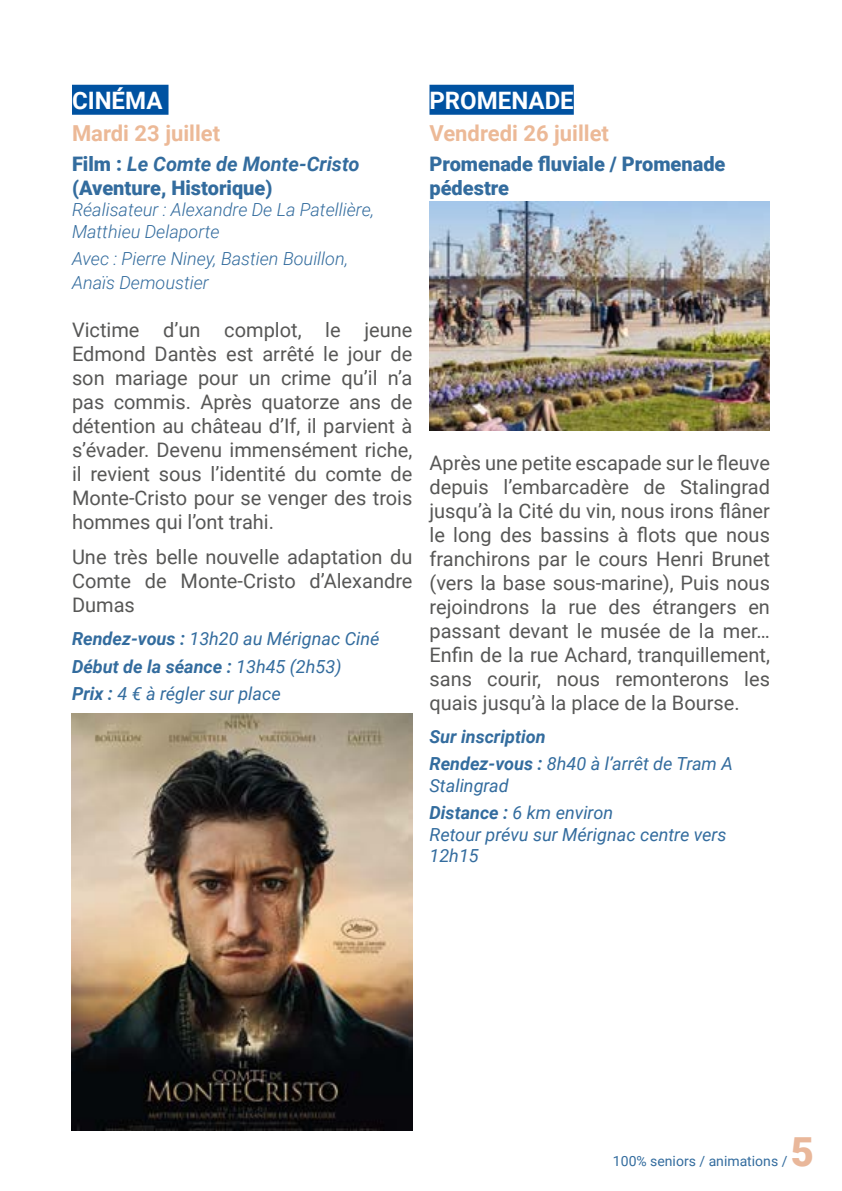
<style>
.page{position:relative;width:842px;height:1191px;background:#fff}
.page>*{position:absolute;margin:0;border:0;box-sizing:border-box;transform-origin:0 0}
.t1{font:900 40px "Roboto";color:#e9b79a}
.t2{font:700 24px "Roboto";color:#fff}
.t3{font:700 22px "Roboto";color:#ecb997}
.t4{font:20px/24px "Roboto";color:#575756;text-align:justify}
.t5{font:900 20px/24px "Roboto";color:#336c9e}
.t6{font:italic 18px/27.2px "Roboto";color:#336c9e}
.t7{font:italic 300 18px/21.6px "Roboto";color:#336c9e}
.t8{font:italic 700 18px/27.2px "Roboto";color:#336c9e}
.t9{font:14px "Roboto";color:#336c9e}
.s1{font-weight:700;font-style:italic}
.s2{font-weight:700}
.s3{font-weight:400}
</style>
<div class="page">
<div style="left:72px;top:85px;width:97px;height:30px;background:#0052a1"></div>
<div style="left:429px;top:85px;width:145px;height:30px;background:#0052a1"></div>
<img style="left:72px;top:713px;width:340px;height:417px">
<img style="left:429px;top:201px;width:340px;height:229px">
<p class="t2" style="left:72px;top:83px;width:92px">CINÉMA</p>
<p class="t3" style="left:72px;top:118px;width:150px">Mardi 23 juillet</p>
<p class="t5" style="left:72px;top:151px;width:289px">Film : <span class="s1">Le Comte de Monte-Cristo </span>(Aventure, Historique)</p>
<p class="t7" style="left:72px;top:198px;width:304px">Réalisateur : Alexandre De La Patellière,<br>Matthieu Delaporte</p>
<p class="t7" style="left:72px;top:246px;width:278px;line-height:24px">Avec : Pierre Niney, Bastien Bouillon,<br>Anaïs Demoustier</p>
<p class="t4" style="left:72px;top:317px;width:342px">Victime d’un complot, le jeune Edmond Dantès est arrêté le jour de son mariage pour un crime qu’il n’a pas commis. Après quatorze ans de détention au château d’If, il parvient à s’évader. Devenu immensément riche, il revient sous l’identité du comte de Monte-Cristo pour se venger des trois hommes qui l’ont trahi.</p>
<p class="t4" style="left:72px;top:544px;width:342px">Une très belle nouvelle adaptation du Comte de Monte-Cristo d’Alexandre Dumas</p>
<p class="t6" style="left:72px;top:625px;width:309px"><span class="s2">Rendez-vous :</span> 13h20 au Mérignac Ciné<br><span class="s2">Début de la séance :</span> 13h45 (2h53)<br><span class="s2">Prix :</span> 4 € à régler sur place</p>
<p class="t2" style="left:429px;top:83px;width:146px">PROMENADE</p>
<p class="t3" style="left:429px;top:118px;width:181px">Vendredi 26 juillet</p>
<p class="t5" style="left:429px;top:151px;width:297px">Promenade fluviale / Promenade pédestre</p>
<p class="t4" style="left:429px;top:450px;width:342px">Après une petite escapade sur le fleuve depuis l’embarcadère de Stalingrad jusqu’à la Cité du vin, nous irons flâner le long des bassins à flots que nous franchirons par le cours Henri Brunet (vers la base sous-marine), Puis nous rejoindrons la rue des étrangers en passant devant le musée de la mer… Enfin de la rue Achard, tranquillement, sans courir, nous remonterons les quais jusqu’à la place de la Bourse.</p>
<p class="t8" style="left:429px;top:722px;width:305px">Sur inscription<br>Rendez-vous : <span class="s3">8h40 à l’arrêt de Tram A</span></p>
<p class="t6" style="left:429px;top:771px;width:185px">Stalingrad<br><span class="s2">Distance :</span> 6 km environ</p>
<p class="t6" style="left:429px;top:823px;width:299px;line-height:21.6px">Retour prévu sur Mérignac centre vers<br>12h15</p>
<h1 class="t1" style="left:791px;top:1123px;width:25px">5</h1>
<p class="t9" style="left:613px;top:1150px;width:176px">100% seniors / animations /</p>
</div>
